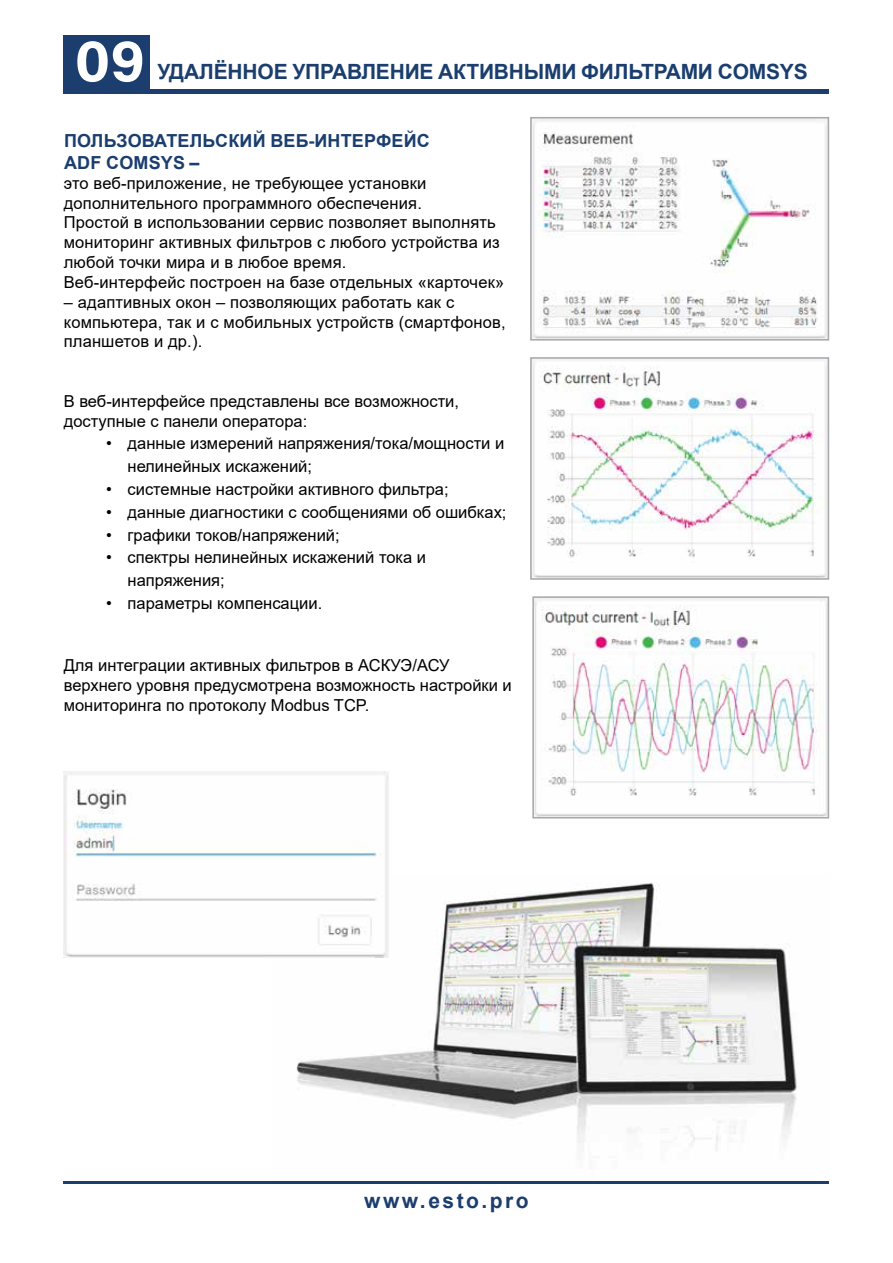
<style>
.page{position:relative;width:893px;height:1263px;background:#fff}
.page>*{position:absolute;margin:0;border:0;box-sizing:border-box;transform-origin:0 0}
.t1{font:700 60px "Acumin Pro";color:#fff}
.t2{font:700 21px "Arial";letter-spacing:-.01em;color:#1b3e6f}
.t3{font:700 21px "Arial";letter-spacing:.12em;color:#1b3e6f}
.t4{font:700 18px/21.6px "Arial";letter-spacing:.01em;color:#1b3e6f}
.t5{font:16.5px/19.8px "Arial";color:#000}
</style>
<div class="page">
<div style="left:64px;top:89px;width:765px;height:5px;background:#1b3e6f"></div>
<hr style="left:64px;top:1181px;width:765px;height:3px;background:#1b3e6f">
<div style="left:64px;top:35px;width:86px;height:56px;background:#1b3e6f"></div>
<img style="left:271px;top:874px;width:526px;height:277px">
<img style="left:533px;top:120px;width:293px;height:218px">
<div style="left:530px;top:117px;width:299px;height:224px;border:2px solid #a7a9ac"></div>
<img style="left:533px;top:360px;width:293px;height:217px">
<div style="left:530px;top:357px;width:299px;height:223px;border:2px solid #a7a9ac"></div>
<img style="left:535px;top:599px;width:291px;height:216px">
<div style="left:532px;top:596px;width:297px;height:222px;border:2px solid #a7a9ac"></div>
<img style="left:64px;top:771px;width:324px;height:186px">
<h1 class="t1" style="left:75px;top:18px;width:72px">09</h1>
<p class="t2" style="left:157px;top:57px;width:652px">УДАЛЁННОЕ УПРАВЛЕНИЕ АКТИВНЫМИ ФИЛЬТРАМИ COMSYS</p>
<p class="t4" style="left:64px;top:131px;width:367px">ПОЛЬЗОВАТЕЛЬСКИЙ ВЕБ-ИНТЕРФЕЙС<br>ADF COMSYS –</p>
<p class="t5" style="left:64px;top:173px;width:442px">это веб-приложение, не требующее установки дополнительного программного обеспечения.<br>Простой в использовании сервис позволяет выполнять мониторинг активных фильтров с любого устройства из любой точки мира и в любое время.<br>Веб-интерфейс построен на базе отдельных «карточек»</p>
<p class="t5" style="left:64px;top:292px;width:443px">– адаптивных окон – позволяющих работать как с компьютера, так и с мобильных устройств (смартфонов, планшетов и др.).</p>
<p class="t5" style="left:64px;top:391px;width:397px">В веб-интерфейсе представлены все возможности, доступные с панели оператора:</p>
<p class="t5" style="left:128px;top:432px;width:378px;line-height:22.8px;text-indent:-21px">• данные измерений напряжения/тока/мощности и нелинейных искажений;</p>
<p class="t5" style="left:106px;top:479px;width:344px">• системные настройки активного фильтра;</p>
<p class="t5" style="left:106px;top:502px;width:402px">• данные диагностики с сообщениями об ошибках;</p>
<p class="t5" style="left:106px;top:525px;width:235px">• графики токов/напряжений;</p>
<p class="t5" style="left:128px;top:546px;width:300px;line-height:22.8px;text-indent:-21px">• спектры нелинейных искажений тока и напряжения;</p>
<p class="t5" style="left:106px;top:593px;width:217px">• параметры компенсации.</p>
<p class="t5" style="left:64px;top:655px;width:450px">Для интеграции активных фильтров в АСКУЭ/АСУ верхнего уровня предусмотрена возможность настройки и мониторинга по протоколу Modbus TCP.</p>
<p class="t3" style="left:364px;top:1186px;width:166px">www.esto.pro</p>
</div>
